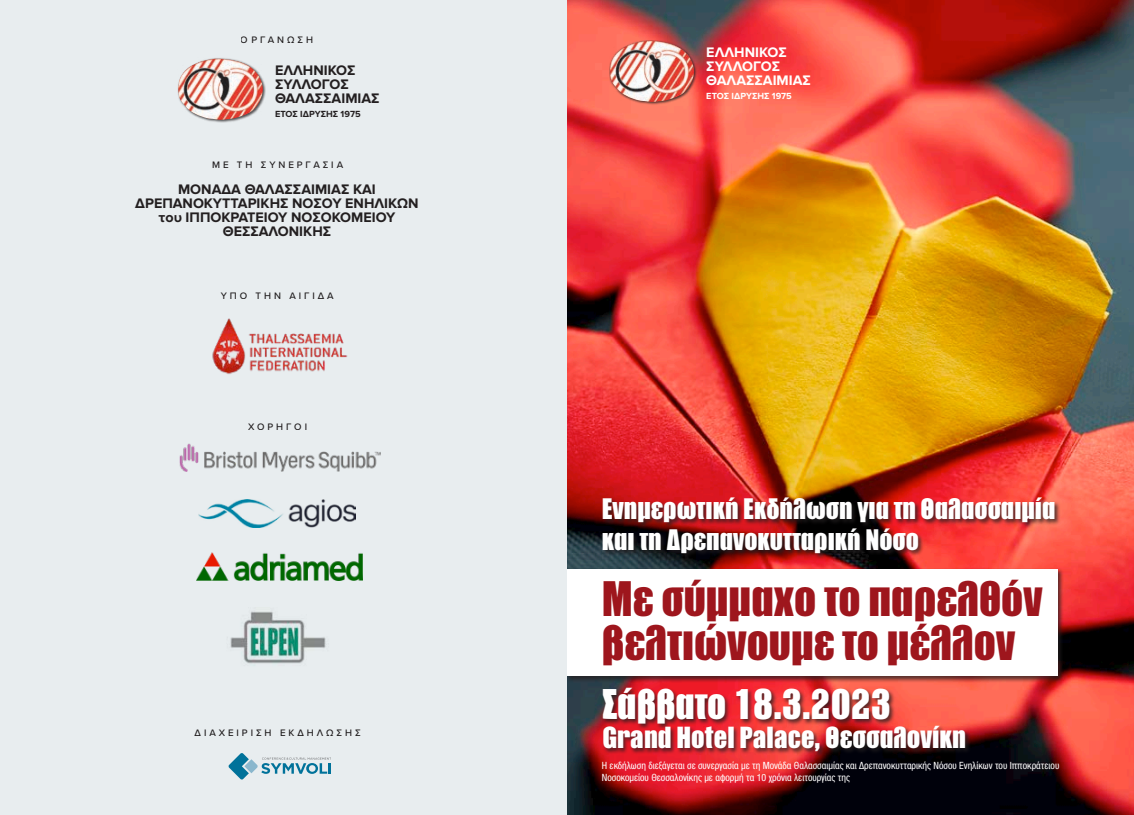
<style>
.page{position:relative;width:1134px;height:815px;background:#fff}
.page>*{position:absolute;margin:0;border:0;box-sizing:border-box;transform-origin:0 0}
.t1{font:900 46.25px/44px "PF Fusion Sans";color:#9e161d}
.t2{font:900 39.88px "PF Fusion Sans";color:#fff}
.t3{font:900 28.38px "PF Fusion Sans";color:#fff}
.t4{font:900 27.5px/30.9px "PF Fusion Sans";color:#fff}
.t5{font:700 14.38px/14px "Proxima Nova";color:#231f20}
.t6{font:700 14.38px/14px "Proxima Nova";color:#fff}
.t7{font:condensed 10px/12px "Helvetica Neue LTW1 G";color:#fff}
.t8{font:500 9.75px "Proxima Nova";letter-spacing:.3em;color:#231f20}
.t9{font:700 9.25px "Proxima Nova";color:#fff}
.t10{font:700 9.25px "Proxima Nova";color:#231f20}
</style>
<div class="page">
<img style="left:567px;top:0;width:567px;height:815px">
<div style="left:566px;top:568px;width:498px;height:114px;background:#231f20;opacity:.75"></div>
<div style="left:567px;top:569px;width:490px;height:107px;background:#fff"></div>
<div style="left:602px;top:686px;width:369px;height:71px;background:#231f20;opacity:.75"></div>
<div style="left:602px;top:497px;width:459px;height:63px;background:#231f20;opacity:.75"></div>
<div style="left:609px;top:40px;width:88px;height:65px;background:#231f20;opacity:.75"></div>
<img style="left:609px;top:41px;width:85px;height:61px">
<div style="left:0;top:0;width:567px;height:815px;background:#e8edef"></div>
<div style="left:178px;top:58px;width:88px;height:65px;background:#231f20;opacity:.75"></div>
<img style="left:178px;top:58px;width:85px;height:62px">
<img style="left:212px;top:318px;width:136px;height:56px">
<svg style="left:229px;top:753px;width:102px;height:27px"></svg>
<img style="left:197px;top:553px;width:166px;height:27px">
<img style="left:198px;top:500px;width:158px;height:28px">
<img style="left:179px;top:443px;width:201px;height:29px">
<img style="left:230px;top:611px;width:96px;height:55px">
<p class="t8" style="left:241px;top:33px;width:74px">ΟΡΓΑΝΩΣΗ</p>
<h3 class="t5" style="left:275px;top:64px;width:106px">ΕΛΛΗΝΙΚΟΣ<br>ΣΥΛΛΟΓΟΣ<br>ΘΑΛΑΣΣΑΙΜΙΑΣ</h3>
<p class="t10" style="left:275px;top:108px;width:87px">ΕΤΟΣ ΙΔΡΥΣΗΣ 1975</p>
<p class="t8" style="left:212px;top:158px;width:133px">ΜΕ ΤΗ ΣΥΝΕΡΓΑΣΙΑ</p>
<h3 class="t5" style="left:135px;top:182px;width:285px;text-align:center">ΜΟΝΑΔΑ ΘΑΛΑΣΣΑΙΜΙΑΣ ΚΑΙ<br>ΔΡΕΠΑΝΟΚΥΤΤΑΡΙΚΗΣ ΝΟΣΟΥ ΕΝΗΛΙΚΩΝ του ΙΠΠΟΚΡΑΤΕΙΟΥ ΝΟΣΟΚΟΜΕΙΟΥ<br>ΘΕΣΣΑΛΟΝΙΚΗΣ</h3>
<p class="t8" style="left:221px;top:288px;width:114px">ΥΠΟ ΤΗΝ ΑΙΓΙΔΑ</p>
<p class="t8" style="left:248px;top:419px;width:60px">ΧΟΡΗΓΟΙ</p>
<p class="t8" style="left:195px;top:725px;width:167px">ΔΙΑΧΕΙΡΙΣΗ ΕΚΔΗΛΩΣΗΣ</p>
<h3 class="t6" style="left:706px;top:46px;width:106px">ΕΛΛΗΝΙΚΟΣ<br>ΣΥΛΛΟΓΟΣ<br>ΘΑΛΑΣΣΑΙΜΙΑΣ</h3>
<p class="t9" style="left:706px;top:91px;width:87px">ΕΤΟΣ ΙΔΡΥΣΗΣ 1975</p>
<h3 class="t4" style="left:602px;top:493px;width:455px">Ενημερωτική Εκδήλωση για τη Θαλασσαιμία και τη Δρεπανοκυτταρική Νόσο</h3>
<h1 class="t1" style="left:602px;top:575px;width:442px">Με σύμμαχο το παρελθόν βελτιώνουμε το μέλλον</h1>
<h2 class="t2" style="left:602px;top:679px;width:290px">Σάββατο 18.3.2023</h2>
<h3 class="t3" style="left:602px;top:720px;width:365px">Grand Hotel Palace, Θεσσαλονίκη</h3>
<p class="t7" style="left:602px;top:759px;width:459px">Η εκδήλωση διεξάγεται σε συνεργασία με τη Μονάδα Θαλασσαιμίας και Δρεπανοκυτταρικής Νόσου Ενηλίκων του Ιπποκράτειου<br>Νοσοκομείου Θεσσαλονίκης με αφορμή τα 10 χρόνια λειτουργίας της</p>
</div>
